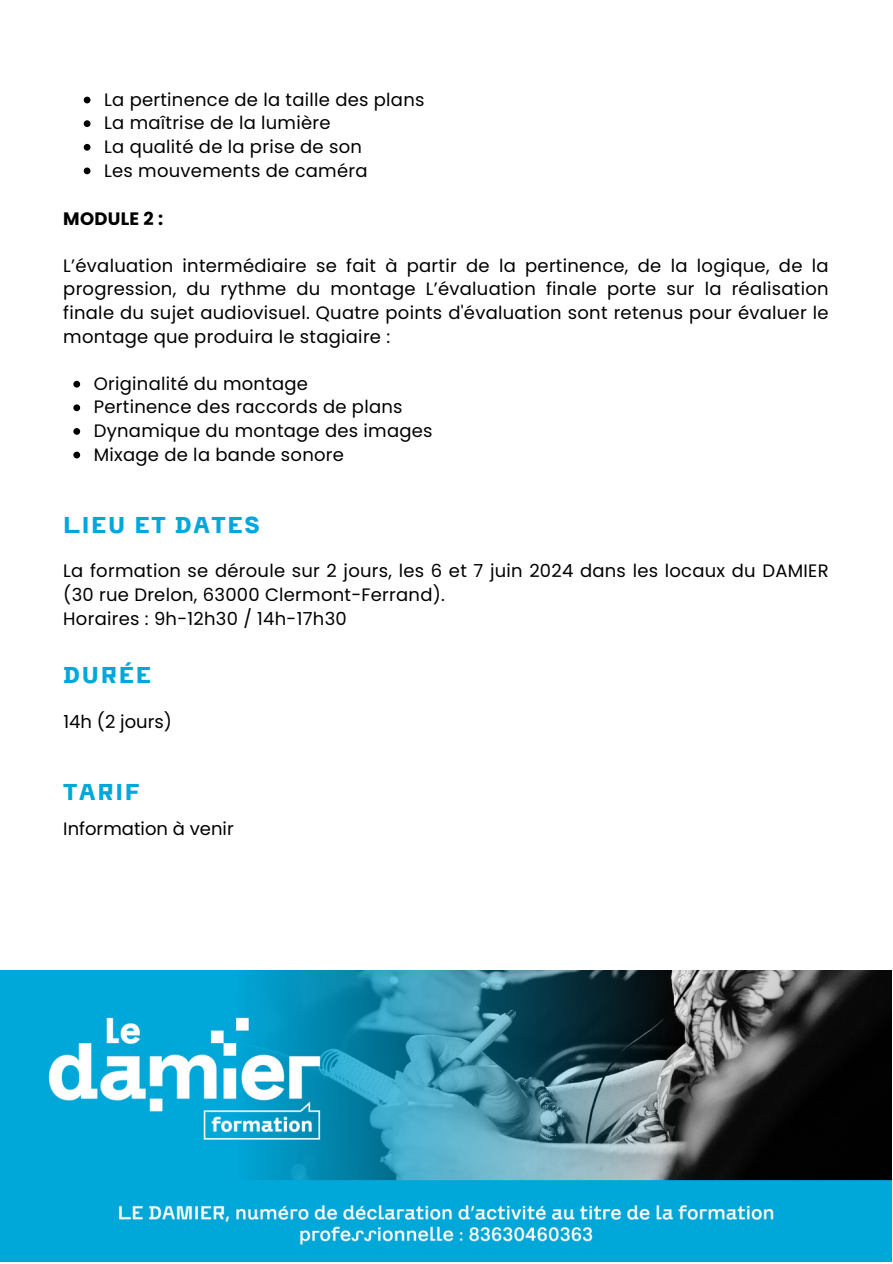
<style>
.page{position:relative;width:893px;height:1264px;background:#fff}
.page>*{position:absolute;margin:0;border:0;box-sizing:border-box;transform-origin:0 0}
.t1{font:700 22.5px "CA Saygon";letter-spacing:.075em;color:#00a8da}
.t2{font:18px/23.5px "Poppins";letter-spacing:.015em;color:#000}
.t3{font:700 18px "Poppins";letter-spacing:.015em;color:#000}
</style>
<div class="page">
<img style="left:0;top:970px;width:891px;height:291px">
<svg style="left:84px;top:97px;width:6px;height:6px"></svg>
<svg style="left:84px;top:120px;width:6px;height:7px"></svg>
<svg style="left:84px;top:144px;width:6px;height:7px"></svg>
<svg style="left:84px;top:167px;width:6px;height:7px"></svg>
<svg style="left:73px;top:381px;width:7px;height:6px"></svg>
<svg style="left:73px;top:404px;width:7px;height:7px"></svg>
<svg style="left:73px;top:428px;width:7px;height:7px"></svg>
<svg style="left:73px;top:451px;width:7px;height:7px"></svg>
<p class="t2" style="left:104px;top:88px;width:322px">La pertinence de la taille des plans<br>La maîtrise de la lumière<br>La qualité de la prise de son<br>Les mouvements de caméra</p>
<p class="t3" style="left:63px;top:208px;width:101px">MODULE 2 :</p>
<p class="t2" style="left:63px;top:254px;width:766px;text-align:justify">L’évaluation intermédiaire se fait à partir de la pertinence, de la logique, de la progression, du rythme du montage L’évaluation finale porte sur la réalisation finale du sujet audiovisuel. Quatre points d'évaluation sont retenus pour évaluer le montage que produira le stagiaire :</p>
<p class="t2" style="left:94px;top:372px;width:340px">Originalité du montage<br>Pertinence des raccords de plans<br>Dynamique du montage des images<br>Mixage de la bande sonore</p>
<p class="t1" style="left:63px;top:506px;width:198px">LIEU ET DATES</p>
<p class="t2" style="left:63px;top:559px;width:766px">La formation se déroule sur 2 jours, les 6 et 7 juin 2024 dans les locaux du DAMIER (30 rue Drelon, 63000 Clermont-Ferrand).<br>Horaires : 9h-12h30 / 14h-17h30</p>
<p class="t1" style="left:63px;top:656px;width:89px">DURÉE</p>
<p class="t2" style="left:63px;top:709px;width:110px">14h (2 jours)</p>
<p class="t1" style="left:63px;top:773px;width:78px">TARIF</p>
<p class="t2" style="left:63px;top:816px;width:172px">Information à venir</p>
</div>
